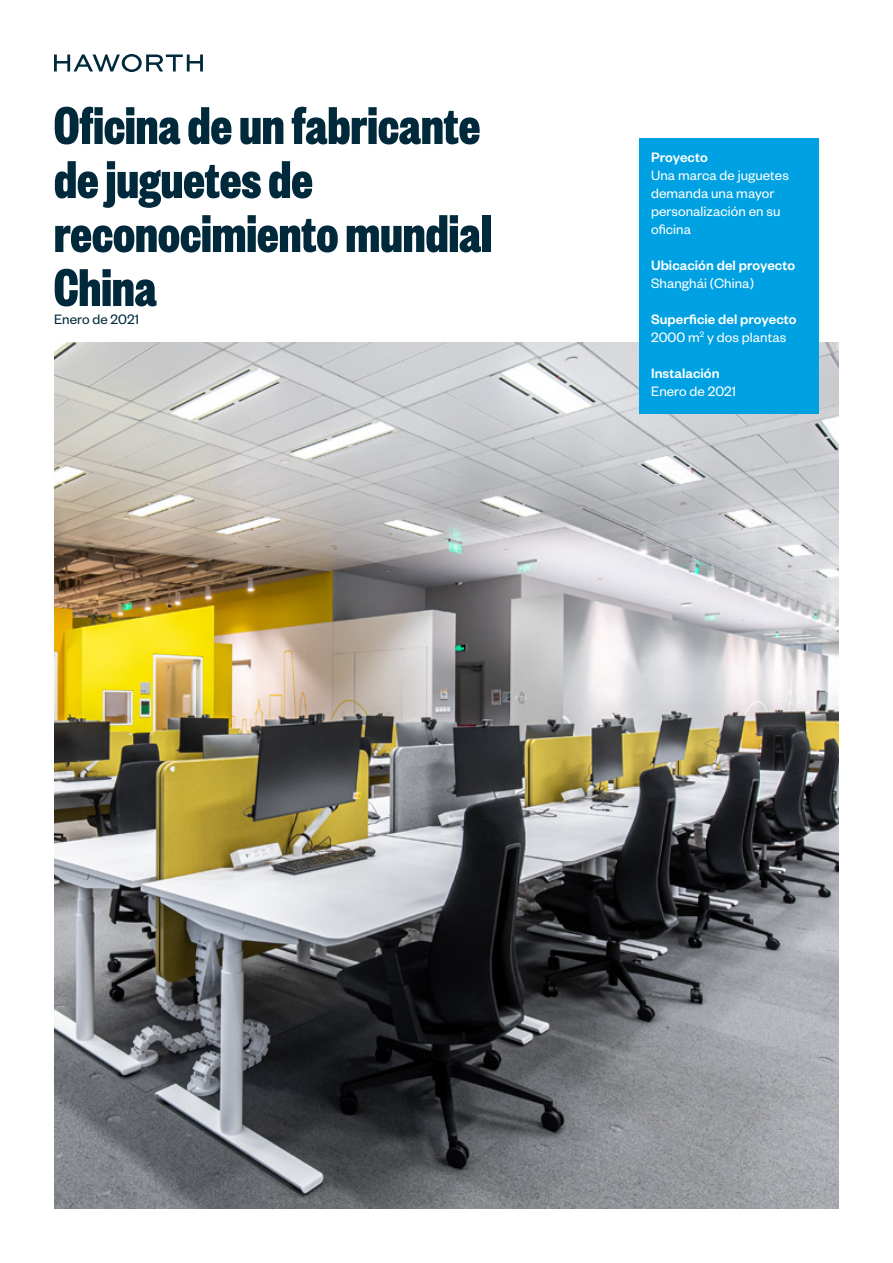
<style>
.page{position:relative;width:893px;height:1263px;background:#fff}
.page>*{position:absolute;margin:0;border:0;box-sizing:border-box;transform-origin:0 0}
.t1{font:700 58.5px/54px "Founders Grotesk X Cond";color:#00293b}
.t2{font:15px/18px "Founders Grotesk";letter-spacing:.005em;color:#fff}
.t3{font:500 15px/18px "Founders Grotesk";letter-spacing:.005em;color:#fff}
.t4{font:15px "Founders Grotesk";letter-spacing:.005em;color:#00293b}
.s1{font-weight:400}
</style>
<div class="page">
<svg style="left:54px;top:54px;width:149px;height:18px"></svg>
<img style="left:54px;top:342px;width:785px;height:867px">
<div style="left:639px;top:138px;width:180px;height:276px;background:#00a1e2"></div>
<h1 class="t1" style="left:54px;top:95px;width:439px">Oficina de un fabricante de juguetes de reconocimiento mundial<br>China</h1>
<p class="t4" style="left:54px;top:310px;width:87px">Enero de 2021</p>
<p class="t3" style="left:651px;top:147px;width:58px">Proyecto</p>
<p class="t2" style="left:651px;top:165px;width:139px">Una marca de juguetes demanda una mayor personalización en su oficina</p>
<p class="t3" style="left:651px;top:255px;width:146px">Ubicación del proyecto</p>
<p class="t2" style="left:651px;top:273px;width:105px">Shanghái (China)</p>
<p class="t3" style="left:651px;top:309px;width:147px">Superficie del proyecto<br><span class="s1">2000 m</span><sup>2</sup> <span class="s1">y dos plantas</span></p>
<p class="t3" style="left:651px;top:363px;width:70px">Instalación</p>
<p class="t2" style="left:651px;top:381px;width:87px">Enero de 2021</p>
</div>
